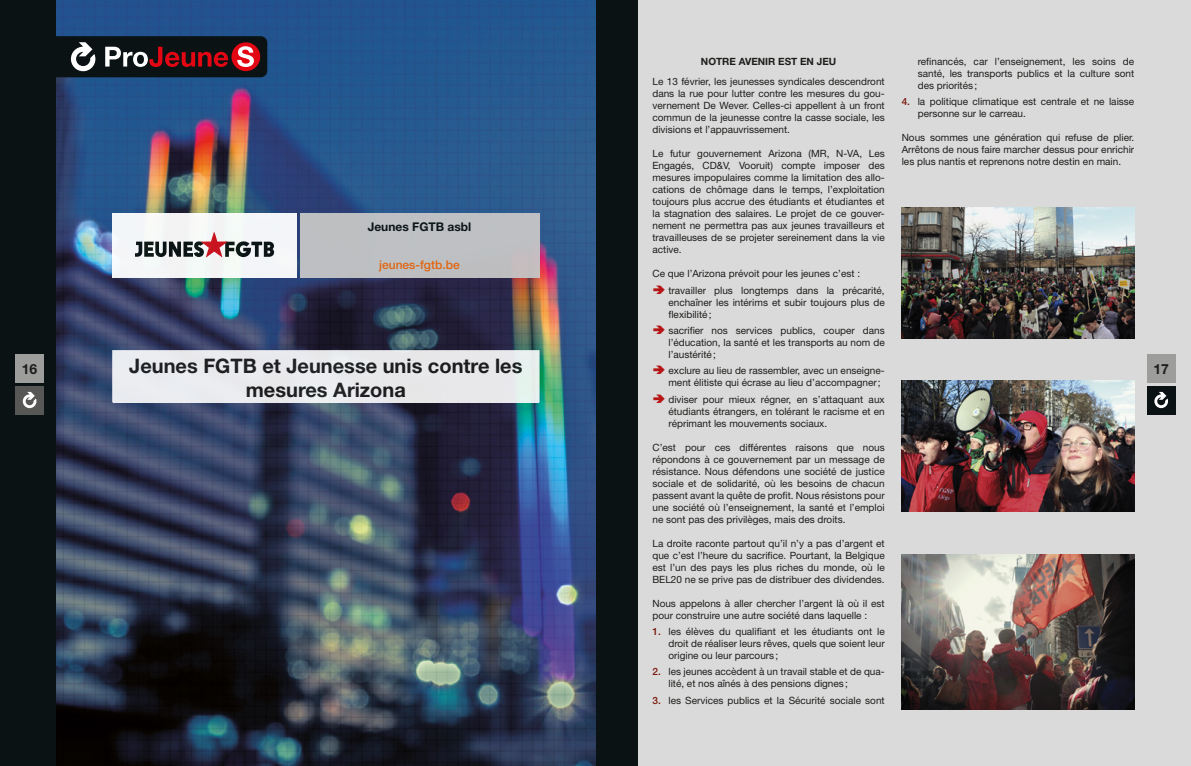
<style>
.page{position:relative;width:1191px;height:766px;background:#fff}
.page>*{position:absolute;margin:0;border:0;box-sizing:border-box;transform-origin:0 0}
.t1{font:700 20px "Helvetica Neue";color:#1d1d1b}
.t2{font:700 14px "Helvetica Neue";color:#1d1d1b}
.t3{font:700 12px "Helvetica Neue";color:#0b1213}
.t4{font:500 12px "Helvetica Neue";color:#ec6608}
.Texte__Helvetica_10_pt{font:10px/12px "Helvetica Neue";color:#1d1d1b;text-align:justify}
.Titres_Chapitres{font:700 10px "Helvetica Neue";color:#1d1d1b}
.s1{font-weight:500;color:#791307}
</style>
<div class="page">
<div style="left:595px;top:0;width:596px;height:765px;background:#dadada"></div>
<div style="left:0;top:0;width:638px;height:765px;background:#0b1213"></div>
<img style="left:57px;top:0;width:538px;height:765px">
<div style="left:15px;top:386px;width:29px;height:28px;background:#575756"></div>
<svg style="left:56px;top:36px;width:211px;height:41px"></svg>
<svg style="left:23px;top:392px;width:13px;height:16px"></svg>
<div style="left:1147px;top:386px;width:28px;height:28px;background:#0b1213"></div>
<svg style="left:1154px;top:392px;width:14px;height:16px"></svg>
<div style="left:1147px;top:354px;width:28px;height:29px;background:#9d9d9c"></div>
<div style="left:15px;top:354px;width:29px;height:29px;background:#9d9d9c"></div>
<div style="left:113px;top:351px;width:425px;height:51px;background:#e9eaed"></div>
<hr style="left:112px;top:350px;width:427px;height:2px;background:#fff">
<hr style="left:112px;top:352px;width:2px;height:50px;background:#fff">
<hr style="left:537px;top:352px;width:2px;height:50px;background:#fff">
<div style="left:112px;top:213px;width:185px;height:65px;background:#f4f6f8"></div>
<div style="left:300px;top:213px;width:239px;height:65px;background:#bebfc2"></div>
<svg style="left:135px;top:232px;width:139px;height:25px"></svg>
<img style="left:901px;top:380px;width:233px;height:131px">
<img style="left:901px;top:554px;width:233px;height:155px">
<img style="left:901px;top:207px;width:233px;height:131px">
<p class="Texte__Helvetica_10_pt" style="left:917px;top:55px;width:218px">refinancés, car l’enseignement, les soins de santé, les transports publics et la culture sont des priorités;</p>
<p class="Texte__Helvetica_10_pt" style="left:917px;top:95px;width:218px;text-indent:-16px"><span class="s1">4.</span> la politique climatique est centrale et ne laisse personne sur le carreau.</p>
<p class="Texte__Helvetica_10_pt" style="left:901px;top:131px;width:234px">Nous sommes une génération qui refuse de plier.<br>Arrêtons de nous faire marcher dessus pour enrichir les plus nantis et reprenons notre destin en main.</p>
<p class="Titres_Chapitres" style="left:701px;top:55px;width:137px">NOTRE AVENIR EST EN JEU</p>
<p class="Texte__Helvetica_10_pt" style="left:652px;top:76px;width:234px">Le 13 février, les jeunesses syndicales descendront dans la rue pour lutter contre les mesures du gou&shy;vernement De Wever. Celles-ci appellent à un front commun de la jeunesse contre la casse sociale, les divisions et l’appauvrissement.</p>
<p class="Texte__Helvetica_10_pt" style="left:652px;top:148px;width:234px">Le futur gouvernement Arizona (MR, N-VA, Les Engagés, CD&amp;V, Vooruit) compte imposer des mesures impopulaires comme la limitation des allo&shy;cations de chômage dans le temps, l’exploitation toujours plus accrue des étudiants et étudiantes et la stagnation des salaires. Le projet de ce gouver&shy;nement ne permettra pas aux jeunes travailleurs et travailleuses de se projeter sereinement dans la vie active.</p>
<p class="Texte__Helvetica_10_pt" style="left:652px;top:268px;width:209px">Ce que l’Arizona prévoit pour les jeunes c’est :</p>
<p class="Texte__Helvetica_10_pt" style="left:668px;top:284px;width:218px">travailler plus longtemps dans la précarité, enchaîner les intérims et subir toujours plus de flexibilité;</p>
<p class="Texte__Helvetica_10_pt" style="left:668px;top:324px;width:218px">sacrifier nos services publics, couper dans l’éducation, la santé et les transports au nom de l’austérité;</p>
<p class="Texte__Helvetica_10_pt" style="left:668px;top:364px;width:218px">exclure au lieu de rassembler, avec un enseigne&shy;ment élitiste qui écrase au lieu d’accompagner;</p>
<p class="Texte__Helvetica_10_pt" style="left:668px;top:393px;width:218px">diviser pour mieux régner, en s’attaquant aux étudiants étrangers, en tolérant le racisme et en réprimant les mouvements sociaux.</p>
<p class="Texte__Helvetica_10_pt" style="left:652px;top:441px;width:234px">C’est pour ces différentes raisons que nous répondons à ce gouvernement par un message de résistance. Nous défendons une société de justice sociale et de solidarité, où les besoins de chacun passent avant la quête de profit. Nous résistons pour une société où l’enseignement, la santé et l’emploi ne sont pas des privilèges, mais des droits.</p>
<p class="Texte__Helvetica_10_pt" style="left:652px;top:537px;width:234px">La droite raconte partout qu’il n’y a pas d’argent et que c’est l’heure du sacrifice. Pourtant, la Belgique est l’un des pays les plus riches du monde, où le BEL20 ne se prive pas de distribuer des dividendes.</p>
<p class="Texte__Helvetica_10_pt" style="left:652px;top:597px;width:234px">Nous appelons à aller chercher l’argent là où il est pour construire une autre société dans laquelle :</p>
<p class="Texte__Helvetica_10_pt" style="left:668px;top:625px;width:218px;text-indent:-16px"><span class="s1">1.</span> les élèves du qualifiant et les étudiants ont le droit de réaliser leurs rêves, quels que soient leur origine ou leur parcours;</p>
<p class="Texte__Helvetica_10_pt" style="left:668px;top:665px;width:218px;text-indent:-16px"><span class="s1">2.</span> les jeunes accèdent à un travail stable et de qua&shy;lité, et nos aînés à des pensions dignes;</p>
<p class="Texte__Helvetica_10_pt" style="left:652px;top:693px;width:234px"><span class="s1">3.</span> les Services publics et la Sécurité sociale sont</p>
<p class="t3" style="left:368px;top:220px;width:105px">Jeunes FGTB asbl</p>
<p class="t4" style="left:379px;top:258px;width:82px">jeunes-fgtb.be</p>
<h2 class="t2" style="left:22px;top:360px;width:17px">16</h2>
<h1 class="t1" style="left:129px;top:353px;width:395px">Jeunes FGTB et Jeunesse unis contre les</h1>
<h2 class="t2" style="left:1153px;top:360px;width:17px">17</h2>
<h1 class="t1" style="left:246px;top:377px;width:161px">mesures Arizona</h1>
</div>
